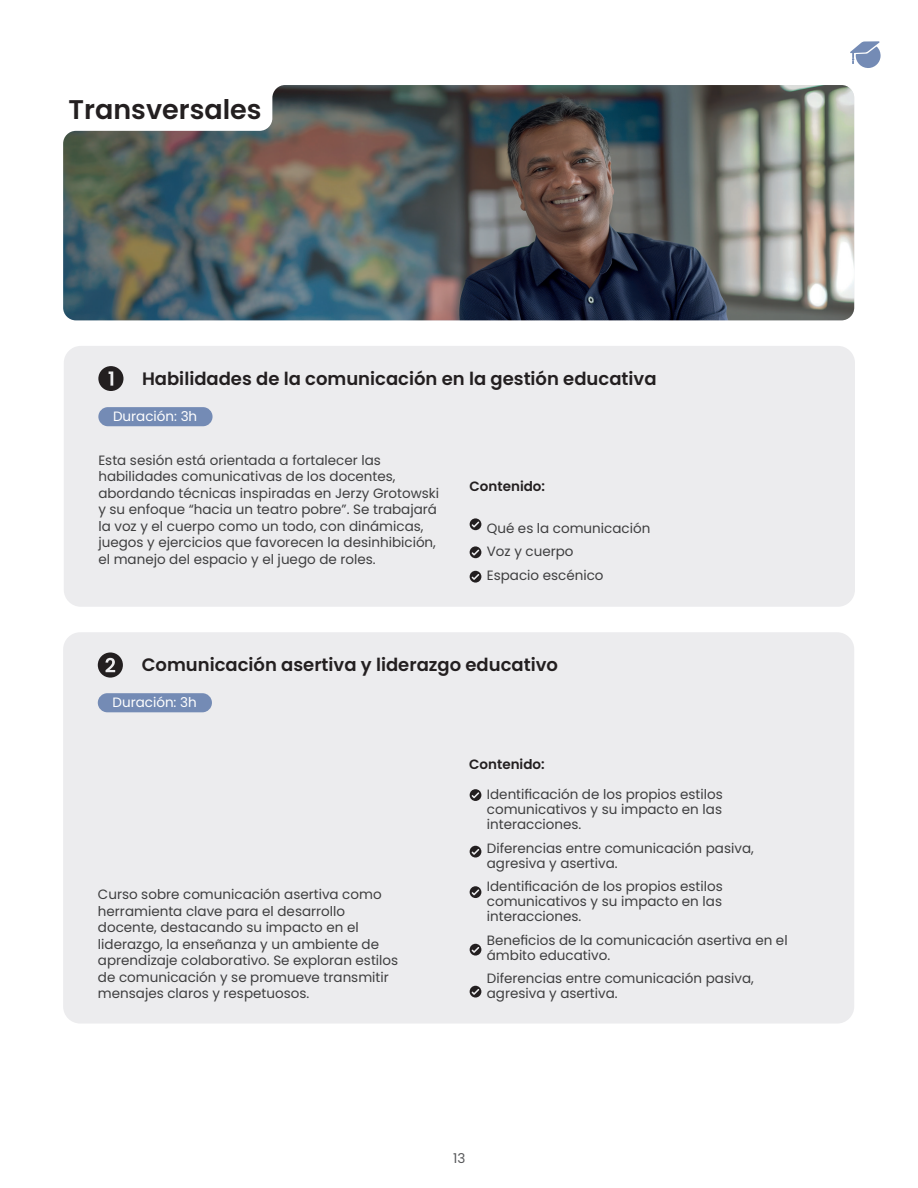
<style>
.page{position:relative;width:918px;height:1188px;background:#fff}
.page>*{position:absolute;margin:0;border:0;box-sizing:border-box;transform-origin:0 0}
.t1{font:600 27px "Poppins";color:#231f20}
.SUBTIT_nombres_cursos{font:600 18px "Poppins";color:#231f20}
.texto_cuerpo_gnral{font:13.5px/16.5px "Poppins";color:#3e3e3f}
.TEXTO_PUNTEO{font:13.5px/15px "Poppins";color:#3e3e3f}
.t2{font:13.5px "Poppins";color:#fff}
.t3{font:600 13.5px "Poppins";color:#231f20}
.t4{font:13.5px "Poppins";color:#57585a}
</style>
<div class="page">
<svg style="left:850px;top:41px;width:31px;height:27px"></svg>
<img style="left:63px;top:85px;width:791px;height:235px">
<div style="left:64px;top:346px;width:791px;height:261px;background:#ececee;border-radius:17px"></div>
<div style="left:63px;top:632px;width:791px;height:392px;background:#ececee;border-radius:17px"></div>
<div style="left:98px;top:407px;width:115px;height:19px;background:#748bb5;border-radius:10px"></div>
<div style="left:98px;top:693px;width:114px;height:19px;background:#748bb5;border-radius:10px"></div>
<svg style="left:470px;top:518px;width:11px;height:12px"></svg>
<svg style="left:470px;top:546px;width:11px;height:12px"></svg>
<svg style="left:470px;top:571px;width:11px;height:12px"></svg>
<svg style="left:470px;top:944px;width:11px;height:12px"></svg>
<svg style="left:470px;top:886px;width:11px;height:12px"></svg>
<svg style="left:470px;top:846px;width:11px;height:12px"></svg>
<svg style="left:470px;top:789px;width:11px;height:12px"></svg>
<svg style="left:470px;top:986px;width:11px;height:12px"></svg>
<svg style="left:98px;top:652px;width:25px;height:26px"></svg>
<svg style="left:98px;top:366px;width:25px;height:25px"></svg>
<p class="t1" style="left:69px;top:94px;width:194px">Transversales</p>
<p class="SUBTIT_nombres_cursos" style="left:142px;top:368px;width:516px">Habilidades de la comunicación en la gestión educativa</p>
<p class="t2" style="left:113px;top:409px;width:86px">Duración: 3h</p>
<p class="texto_cuerpo_gnral" style="left:98px;top:452px;width:342px">Esta sesión está orientada a fortalecer las habilidades comunicativas de los docentes, abordando técnicas inspiradas en Jerzy Grotowski y su enfoque “hacia un teatro pobre”. Se trabajará la voz y el cuerpo como un todo, con dinámicas, juegos y ejercicios que favorecen la desinhibición, el manejo del espacio y el juego de roles.</p>
<p class="t3" style="left:470px;top:478px;width:77px">Contenido:</p>
<p class="TEXTO_PUNTEO" style="left:487px;top:520px;width:165px">Qué es la comunicación</p>
<p class="TEXTO_PUNTEO" style="left:487px;top:544px;width:88px">Voz y cuerpo</p>
<p class="TEXTO_PUNTEO" style="left:487px;top:567px;width:118px">Espacio escénico</p>
<p class="SUBTIT_nombres_cursos" style="left:142px;top:655px;width:418px">Comunicación asertiva y liderazgo educativo</p>
<p class="t2" style="left:113px;top:695px;width:86px">Duración: 3h</p>
<p class="texto_cuerpo_gnral" style="left:98px;top:886px;width:302px">Curso sobre comunicación asertiva como herramienta clave para el desarrollo docente, destacando su impacto en el liderazgo, la enseñanza y un ambiente de aprendizaje colaborativo. Se exploran estilos de comunicación y se promueve transmitir mensajes claros y respetuosos.</p>
<p class="t3" style="left:469px;top:756px;width:77px">Contenido:</p>
<p class="TEXTO_PUNTEO" style="left:487px;top:787px;width:238px;text-align:justify">Identificación de los propios estilos comunicativos y su impacto en las interacciones.</p>
<p class="TEXTO_PUNTEO" style="left:487px;top:840px;width:269px">Diferencias entre comunicación pasiva, agresiva y asertiva.</p>
<p class="TEXTO_PUNTEO" style="left:487px;top:879px;width:238px;text-align:justify">Identificación de los propios estilos comunicativos y su impacto en las interacciones.</p>
<p class="TEXTO_PUNTEO" style="left:487px;top:932px;width:302px">Beneficios de la comunicación asertiva en el ámbito educativo.</p>
<p class="TEXTO_PUNTEO" style="left:487px;top:971px;width:269px">Diferencias entre comunicación pasiva, agresiva y asertiva.</p>
<p class="t4" style="left:453px;top:1151px;width:14px">13</p>
</div>
